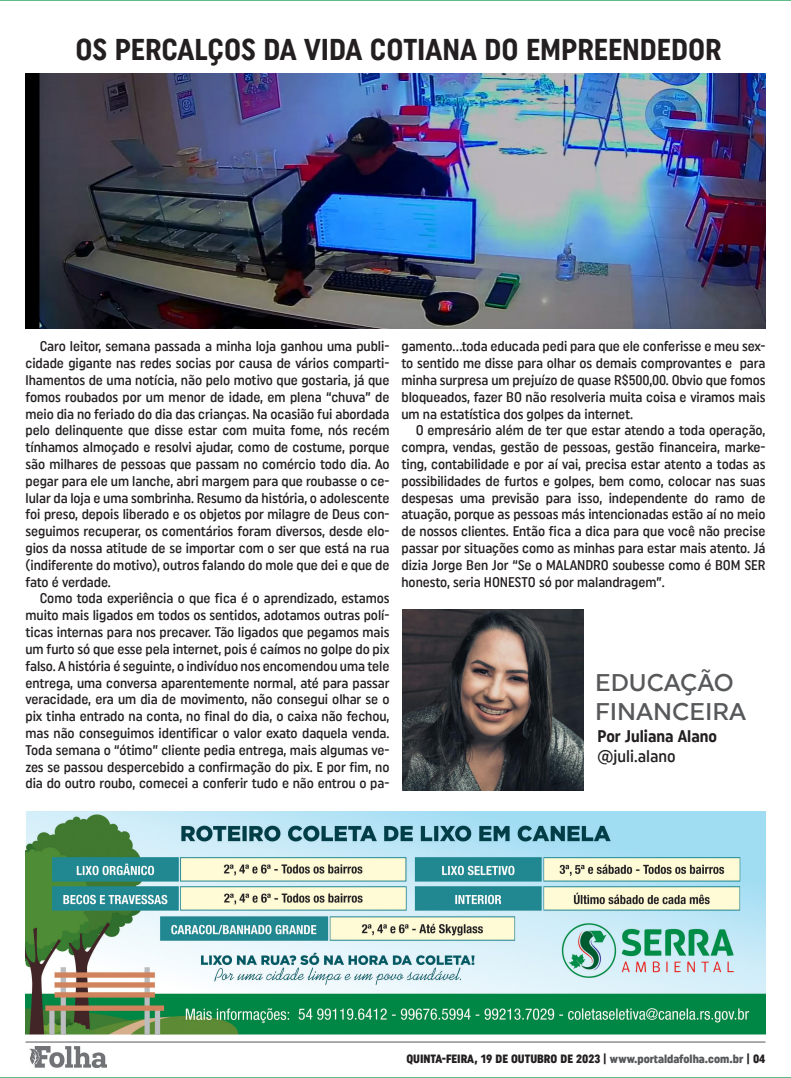
<style>
.page{position:relative;width:791px;height:1078px;background:#fff}
.page>*{position:absolute;margin:0;border:0;box-sizing:border-box;transform-origin:0 0}
.t1{font:30px "Uniform Condensed 4";color:#231f20}
.t2{font:24px/28.8px "Uniform Regular 4";color:#57585a}
.t3{font:16.8px/20.2px "Uniform Condensed 4";color:#231f20}
.t4{font:14px "Uniform Condensed 2";letter-spacing:-.005em;color:#231f20}
.t5{font:12px "Uniform Condensed 3";color:#231f20}
.s1{font-family:"Uniform Condensed 2"}
.s2{color:#57585a}
</style>
<div class="page">
<hr style="left:0;top:0;width:791px;height:1px;background:#079647">
<hr style="left:0;top:1077px;width:791px;height:1px;background:#079647">
<hr style="left:26px;top:1041px;width:739px;height:1px;background:#57585a">
<img style="left:29px;top:1046px;width:77px;height:21px">
<img style="left:402px;top:609px;width:181px;height:181px">
<img style="left:26px;top:811px;width:739px;height:222px">
<img style="left:26px;top:73px;width:739px;height:255px">
<p class="t1" style="left:75px;top:31px;width:648px">OS PERCALÇOS DA VIDA COTIANA DO EMPREENDEDOR</p>
<p class="t4" style="left:40px;top:338px;width:351px">Caro leitor, semana passada a minha loja ganhou uma publi-</p>
<p class="t4" style="left:26px;top:355px;width:365px">cidade gigante nas redes socias por causa de vários comparti-</p>
<p class="t4" style="left:26px;top:371px;width:365px">lhamentos de uma notícia, não pelo motivo que gostaria, já que</p>
<p class="t4" style="left:26px;top:388px;width:365px">fomos roubados por um menor de idade, em plena “chuva” de</p>
<p class="t4" style="left:26px;top:405px;width:365px">meio dia no feriado do dia das crianças. Na ocasião fui abordada</p>
<p class="t4" style="left:26px;top:422px;width:365px">pelo delinquente que disse estar com muita fome, nós recém</p>
<p class="t4" style="left:26px;top:439px;width:365px">tínhamos almoçado e resolvi ajudar, como de costume, porque</p>
<p class="t4" style="left:26px;top:455px;width:365px">são milhares de pessoas que passam no comércio todo dia. Ao</p>
<p class="t4" style="left:26px;top:472px;width:365px">pegar para ele um lanche, abri margem para que roubasse o ce-</p>
<p class="t4" style="left:26px;top:489px;width:365px">lular da loja e uma sombrinha. Resumo da história, o adolescente</p>
<p class="t4" style="left:26px;top:506px;width:365px">foi preso, depois liberado e os objetos por milagre de Deus con-</p>
<p class="t4" style="left:26px;top:523px;width:365px">seguimos recuperar, os comentários foram diversos, desde elo-</p>
<p class="t4" style="left:26px;top:539px;width:365px">gios da nossa atitude de se importar com o ser que está na rua</p>
<p class="t4" style="left:26px;top:556px;width:365px">(indiferente do motivo), outros falando do mole que dei e que de</p>
<p class="t4" style="left:26px;top:573px;width:87px">fato é verdade.</p>
<p class="t4" style="left:40px;top:590px;width:351px">Como toda experiência o que fica é o aprendizado, estamos</p>
<p class="t4" style="left:26px;top:607px;width:365px">muito mais ligados em todos os sentidos, adotamos outras polí-</p>
<p class="t4" style="left:26px;top:623px;width:365px">ticas internas para nos precaver. Tão ligados que pegamos mais</p>
<p class="t4" style="left:26px;top:640px;width:365px">um furto só que esse pela internet, pois é caímos no golpe do pix</p>
<p class="t4" style="left:26px;top:657px;width:365px">falso. A história é seguinte, o indivíduo nos encomendou uma tele</p>
<p class="t4" style="left:26px;top:674px;width:365px">entrega, uma conversa aparentemente normal, até para passar</p>
<p class="t4" style="left:26px;top:691px;width:365px">veracidade, era um dia de movimento, não consegui olhar se o</p>
<p class="t4" style="left:26px;top:707px;width:365px">pix tinha entrado na conta, no final do dia, o caixa não fechou,</p>
<p class="t4" style="left:26px;top:724px;width:365px">mas não conseguimos identificar o valor exato daquela venda.</p>
<p class="t4" style="left:26px;top:741px;width:365px">Toda semana o “ótimo” cliente pedia entrega, mais algumas ve-</p>
<p class="t4" style="left:26px;top:758px;width:365px">zes se passou despercebido a confirmação do pix. E por fim, no</p>
<p class="t4" style="left:26px;top:775px;width:365px">dia do outro roubo, comecei a conferir tudo e não entrou o pa-</p>
<p class="t4" style="left:401px;top:338px;width:365px">gamento...toda educada pedi para que ele conferisse e meu sex-</p>
<p class="t4" style="left:401px;top:355px;width:365px">to sentido me disse para olhar os demais comprovantes e para</p>
<p class="t4" style="left:401px;top:371px;width:365px">minha surpresa um prejuízo de quase R$500,00. Obvio que fomos</p>
<p class="t4" style="left:401px;top:388px;width:365px">bloqueados, fazer BO não resolveria muita coisa e viramos mais</p>
<p class="t4" style="left:401px;top:405px;width:233px">um na estatística dos golpes da internet.</p>
<p class="t4" style="left:416px;top:422px;width:351px">O empresário além de ter que estar atendo a toda operação,</p>
<p class="t4" style="left:401px;top:439px;width:365px">compra, vendas, gestão de pessoas, gestão financeira, marke-</p>
<p class="t4" style="left:401px;top:455px;width:365px">ting, contabilidade e por aí vai, precisa estar atento a todas as</p>
<p class="t4" style="left:401px;top:472px;width:365px">possibilidades de furtos e golpes, bem como, colocar nas suas</p>
<p class="t4" style="left:401px;top:489px;width:365px">despesas uma previsão para isso, independente do ramo de</p>
<p class="t4" style="left:401px;top:506px;width:365px">atuação, porque as pessoas más intencionadas estão aí no meio</p>
<p class="t4" style="left:401px;top:523px;width:365px">de nossos clientes. Então fica a dica para que você não precise</p>
<p class="t4" style="left:401px;top:539px;width:365px">passar por situações como as minhas para estar mais atento. Já</p>
<p class="t4" style="left:401px;top:556px;width:365px">dizia Jorge Ben Jor “Se o MALANDRO soubesse como é BOM SER</p>
<p class="t4" style="left:401px;top:573px;width:265px">honesto, seria HONESTO só por malandragem”.</p>
<p class="t2" style="left:595px;top:667px;width:153px">EDUCAÇÃO<br>FINANCEIRA</p>
<p class="t3" style="left:598px;top:725px;width:121px">Por Juliana Alano <span class="s1">@juli.alano</span></p>
<p class="t5" style="left:406px;top:1051px;width:361px">QUINTA-FEIRA, 19 DE OUTUBRO DE 2023 | <span class="s2">www.portaldafolha.com.br</span> | 04</p>
</div>
